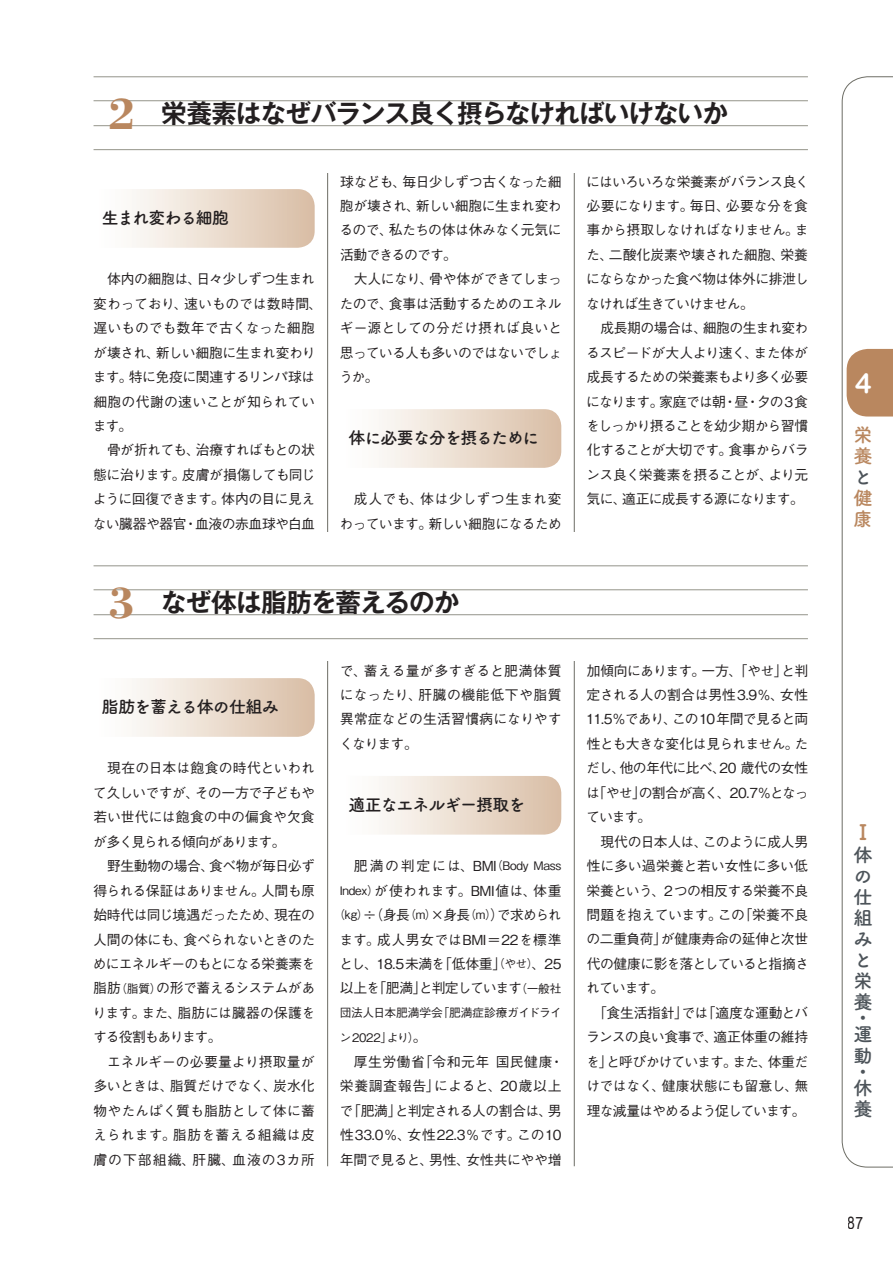
<style>
.page{position:relative;width:893px;height:1263px;background:#fff}
.page>*{position:absolute;margin:0;border:0;box-sizing:border-box;transform-origin:0 0}
.t1{font:27.6px "Arial Rounded MT Bold";color:#fff}
.見出し2_大見出し{font:700 25.5px "Gothic MB101 Pro De";letter-spacing:-.035em;color:#231f20}
.t2{font:700 21.3px "Tsuku B Rd Gothic";color:#b9875f}
.t3{font:700 19.2px/21px "Tsuku A Rd Gothic";color:#4d545a}
.t4{font:700 19.2px/21px "Tsuku A Rd Gothic";color:#b9875f}
.見出し3_小見出し_1L{font:700 16.95px "Tsuku A Rd Gothic";letter-spacing:-.065em;color:#231f20}
.t5{font:16.95px "Arial Narrow";color:#231f20}
.本文{font:500 13.8px/24.5px "Gothic BBB Pro";letter-spacing:-.03em;color:#231f20;text-align:justify}
.本文-2{font:500 13.8px/24.5px "Gothic BBB Pro";letter-spacing:-.005em;color:#231f20}
.本文-3{font:500 13.8px/24.5px "Gothic BBB Pro";letter-spacing:-.05em;color:#231f20;text-align:center}
.本文-4{font:500 13.8px/24.5px "Gothic BBB Pro";letter-spacing:-.01em;color:#231f20;text-align:right}
.本文-5{font:500 11.7px/24.5px "Gothic BBB Pro";letter-spacing:-.025em;color:#231f20}
.s1{font-family:"Bodoni SSK";font-size:45.75px;color:#b9875f}
.s2{font-size:11.7px}
.s3{font-size:13.8px}
</style>
<div class="page">
<hr style="left:574px;top:77px;width:1px;height:1089px;background:#6d6d65">
<hr style="left:327px;top:77px;width:1px;height:1089px;background:#6d6d65">
<hr style="left:94px;top:77px;width:714px;height:1px;background:#94948a">
<hr style="left:94px;top:100px;width:714px;height:1px;background:#94948a">
<hr style="left:94px;top:125px;width:714px;height:1px;background:#94948a">
<hr style="left:94px;top:149px;width:714px;height:1px;background:#94948a">
<svg style="left:132px;top:189px;width:183px;height:59px;background:#eadcce"></svg>
<svg style="left:379px;top:409px;width:182px;height:59px;background:#eadcce"></svg>
<div style="left:94px;top:533px;width:714px;height:128px;background:#fff"></div>
<hr style="left:94px;top:566px;width:714px;height:1px;background:#94948a">
<hr style="left:94px;top:589px;width:714px;height:1px;background:#94948a">
<hr style="left:94px;top:614px;width:714px;height:1px;background:#94948a">
<hr style="left:94px;top:638px;width:714px;height:1px;background:#94948a">
<svg style="left:132px;top:678px;width:183px;height:59px;background:#eadcce"></svg>
<svg style="left:379px;top:776px;width:182px;height:59px;background:#eadcce"></svg>
<svg style="left:842px;top:76px;width:51px;height:1091px"></svg>
<div style="left:847px;top:349px;width:46px;height:67px;background:#b9875f"></div>
<p class="見出し2_大見出し" style="left:109px;top:92px;width:621px"><span class="s1">2</span> 栄養素はなぜバランス良く摂らなければいけないか</p>
<p class="見出し3_小見出し_1L" style="left:102px;top:205px;width:129px">生まれ変わる細胞</p>
<p class="本文" style="left:93px;top:265px;width:231px;text-align:left;text-indent:14px">体内の細胞は、日々少しずつ生まれ変わっており、速いものでは数時間、遅いものでも数年で古くなった細胞が壊され、新しい細胞に生まれ変わります。特に免疫に関連するリンパ球は細胞の代謝の速いことが知られています。</p>
<p class="本文" style="left:93px;top:436px;width:224px;text-indent:14px">骨が折れても、治療すればもとの状態に治ります。皮膚が損傷しても同じように回復できます。体内の目に見えない臓器や器官・血液の赤血球や白血</p>
<p class="本文" style="left:340px;top:167px;width:224px">球なども、毎日少しずつ古くなった細胞が壊され、新しい細胞に生まれ変わるので、私たちの体は休みなく元気に活動できるのです。</p>
<p class="本文" style="left:339px;top:265px;width:224px;text-indent:14px">大人になり、骨や体ができてしまったので、食事は活動するためのエネルギー源としての分だけ摂れば良いと思っている人も多いのではないでしょうか。</p>
<p class="見出し3_小見出し_1L" style="left:348px;top:425px;width:192px">体に必要な分を摂るために</p>
<p class="本文-4" style="left:340px;top:485px;width:224px">成人でも、体は少しずつ生まれ変わっています。新しい細胞になるため</p>
<p class="見出し2_大見出し" style="left:109px;top:581px;width:352px"><span class="s1">3</span> なぜ体は脂肪を蓄えるのか</p>
<p class="見出し3_小見出し_1L" style="left:102px;top:694px;width:179px">脂肪を蓄える体の仕組み</p>
<p class="本文" style="left:93px;top:754px;width:224px;text-indent:14px">現在の日本は飽食の時代といわれて久しいですが、その一方で子どもや若い世代には飽食の中の偏食や欠食が多く見られる傾向があります。</p>
<p class="本文" style="left:93px;top:852px;width:224px;text-indent:15px">野生動物の場合、食べ物が毎日必ず得られる保証はありません。人間も原始時代は同じ境遇だったため、現在の人間の体にも、食べられないときのためにエネルギーのもとになる栄養素を脂肪<span class="s2">（脂質）</span>の形で蓄えるシステムがあります。また、脂肪には臓器の保護をする役割もあります。</p>
<p class="本文" style="left:93px;top:1048px;width:223px;text-indent:14px">エネルギーの必要量より摂取量が多いときは、脂質だけでなく、炭水化物やたんぱく質も脂肪として体に蓄えられます。脂肪を蓄える組織は皮膚の下部組織、肝臓、血液の3カ所</p>
<p class="本文" style="left:339px;top:656px;width:224px">で、蓄える量が多すぎると肥満体質になったり、肝臓の機能低下や脂質異常症などの生活習慣病になりやすくなります。</p>
<p class="見出し3_小見出し_1L" style="left:348px;top:792px;width:178px">適正なエネルギー摂取を</p>
<p class="本文" style="left:334px;top:852px;width:230px;text-align:right">肥満の判定には、BMI<span class="s2">（Body Mass<br>Index）</span>が使われます。BMI値は、体重<span class="s2">（kg）</span>÷（身長<span class="s2">（m）</span>×身長<span class="s2">（m）</span>）で求められます。成人男女ではBMI＝22を標準とし、18.5未満を「低体重」<span class="s2">（やせ）</span>、25以上を「肥満」と判定しています<span class="s2">（一般社</span></p>
<p class="本文-5" style="left:340px;top:999px;width:224px">団法人日本肥満学会「肥満症診療ガイドライン2022」より）<span class="s3">。</span></p>
<p class="本文-2" style="left:340px;top:1048px;width:226px;text-indent:14px">厚生労働省「令和元年 国民健康・栄養調査報告」によると、20歳以上で「肥満」と判定される人の割合は、男性33.0％、女性22.3％です。この10年間で見ると、男性、女性共にやや増</p>
<p class="本文" style="left:586px;top:167px;width:224px">にはいろいろな栄養素がバランス良く必要になります。毎日、必要な分を食事から摂取しなければなりません。また、二酸化炭素や壊された細胞、栄養にならなかった食べ物は体外に排泄しなければ生きていけません。</p>
<p class="本文" style="left:586px;top:314px;width:224px;text-indent:14px">成長期の場合は、細胞の生まれ変わるスピードが大人より速く、また体が成長するための栄養素もより多く必要になります。家庭では朝・昼・夕の3食をしっかり摂ることを幼少期から習慣化することが大切です。食事からバランス良く栄養素を摂ることが、より元気に、適正に成長する源になります。</p>
<p class="本文" style="left:586px;top:656px;width:224px">加傾向にあります。一方、「やせ」と判定される人の割合は男性3.9％、女性11.5％であり、この10年間で見ると両性とも大きな変化は見られません。ただし、他の年代に比べ、20 歳代の女性は「やせ」の割合が高く、20.7％となっています。</p>
<p class="本文" style="left:586px;top:827px;width:224px;text-indent:14px">現代の日本人は、このように成人男性に多い過栄養と若い女性に多い低栄養という、2つの相反する栄養不良問題を抱えています。この「栄養不良の二重負荷」が健康寿命の延伸と次世代の健康に影を落としていると指摘されています。</p>
<p class="本文-3" style="left:586px;top:999px;width:224px">「食生活指針」では「適度な運動とバランスの良い食事で、適正体重の維持を」と呼びかけています。また、体重だけではなく、健康状態にも留意し、無理な減量はやめるよう促しています。</p>
<h1 class="t1" style="left:855px;top:367px;width:18px">4</h1>
<h3 class="t4" style="left:854px;top:423px;width:20px">栄養</h3>
<h3 class="t3" style="left:854px;top:465px;width:17px">と</h3>
<h3 class="t4" style="left:854px;top:486px;width:20px">健康</h3>
<h3 class="t2" style="left:853px;top:815px;width:15px">Ⅰ</h3>
<h3 class="t3" style="left:854px;top:843px;width:20px">体の仕組みと栄養</h3>
<h3 class="t3" style="left:854px;top:1009px;width:20px;line-height:16.2px">・運</h3>
<h3 class="t3" style="left:854px;top:1046px;width:20px;line-height:16.2px">動・休</h3>
<h3 class="t3" style="left:854px;top:1097px;width:20px">養</h3>
<p class="t5" style="left:848px;top:1213px;width:17px">87</p>
</div>
